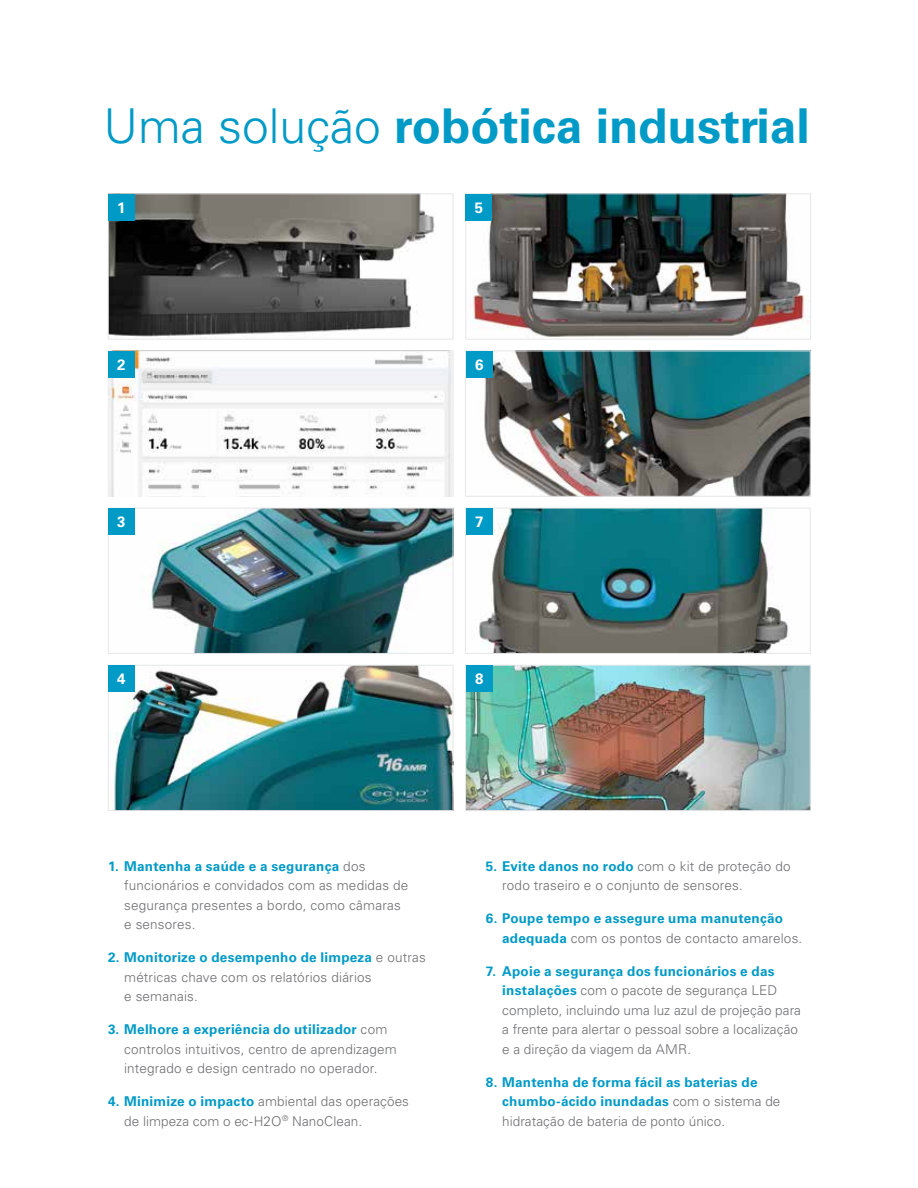
<style>
.page{position:relative;width:918px;height:1188px;background:#fff}
.page>*{position:absolute;margin:0;border:0;box-sizing:border-box;transform-origin:0 0}
.t1{font:700 48px "Univers LT Std";color:#009ac7}
.t2{font:700 15px "Univers LT Std";color:#fff}
.t3{font:300 13.5px/19.5px "Univers LT Std";letter-spacing:.01em;color:#6d6e71}
.t4{font:700 13.5px/19.5px "Univers LT Std";letter-spacing:.015em;color:#009ac7}
.s1{font-weight:300}
.s2{font-weight:700;color:#009ac7}
.s3{font-weight:300;color:#6d6e71}
</style>
<div class="page">
<img style="left:484px;top:353px;width:325px;height:142px">
<div style="left:465px;top:351px;width:346px;height:146px;border:1px solid #e6e7e8"></div>
<img style="left:479px;top:510px;width:312px;height:142px">
<div style="left:465px;top:508px;width:346px;height:146px;border:1px solid #e6e7e8"></div>
<img style="left:467px;top:667px;width:342px;height:142px">
<div style="left:465px;top:665px;width:346px;height:146px;border:1px solid #e6e7e8"></div>
<img style="left:471px;top:196px;width:338px;height:141px">
<div style="left:466px;top:194px;width:345px;height:145px;border:1px solid #e6e7e8"></div>
<img style="left:144px;top:510px;width:307px;height:142px">
<div style="left:108px;top:508px;width:345px;height:146px;border:1px solid #e6e7e8"></div>
<img style="left:110px;top:667px;width:341px;height:142px">
<div style="left:108px;top:665px;width:345px;height:146px;border:1px solid #e6e7e8"></div>
<img style="left:110px;top:196px;width:325px;height:141px">
<div style="left:108px;top:194px;width:345px;height:145px;border:1px solid #e6e7e8"></div>
<div style="left:108px;top:194px;width:27px;height:27px;background:#009ac7"></div>
<div style="left:108px;top:508px;width:27px;height:27px;background:#009ac7"></div>
<div style="left:108px;top:665px;width:27px;height:27px;background:#009ac7"></div>
<div style="left:465px;top:194px;width:27px;height:27px;background:#009ac7"></div>
<div style="left:466px;top:351px;width:27px;height:27px;background:#009ac7"></div>
<div style="left:466px;top:508px;width:27px;height:27px;background:#009ac7"></div>
<div style="left:466px;top:665px;width:27px;height:27px;background:#009ac7"></div>
<img style="left:108px;top:351px;width:345px;height:146px">
<div style="left:108px;top:351px;width:27px;height:27px;background:#009ac7"></div>
<h1 class="t1" style="left:104px;top:98px;width:708px"><span class="s1">Uma solução</span> robótica industrial</h1>
<p class="t2" style="left:117px;top:199px;width:10px">1</p>
<p class="t2" style="left:475px;top:199px;width:10px">5</p>
<p class="t2" style="left:117px;top:356px;width:10px">2</p>
<p class="t2" style="left:475px;top:356px;width:10px">6</p>
<p class="t2" style="left:117px;top:513px;width:10px">3</p>
<p class="t2" style="left:475px;top:513px;width:10px">7</p>
<p class="t2" style="left:117px;top:670px;width:10px">4</p>
<p class="t2" style="left:475px;top:670px;width:10px">8</p>
<p class="t3" style="left:124px;top:856px;width:286px;text-indent:-16px"><span class="s2">1. Mantenha a saúde e a segurança</span> dos funcionários e convidados com as medidas de segurança presentes a bordo, como câmaras e sensores.</p>
<p class="t3" style="left:124px;top:948px;width:303px;text-indent:-16px"><span class="s2">2. Monitorize o desempenho de limpeza</span> e outras métricas chave com os relatórios diários<br>e semanais.</p>
<p class="t3" style="left:124px;top:1020px;width:274px;text-indent:-16px"><span class="s2">3. Melhore a experiência do utilizador</span> com controlos intuitivos, centro de aprendizagem integrado e design centrado no operador.</p>
<p class="t3" style="left:124px;top:1092px;width:286px;text-indent:-16px"><span class="s2">4. Minimize o impacto</span> ambiental das operações de limpeza com o ec-H2O<sup>®</sup> NanoClean.</p>
<p class="t3" style="left:502px;top:856px;width:290px;text-indent:-16px"><span class="s2">5. Evite danos no rodo</span> com o kit de proteção do rodo traseiro e o conjunto de sensores.</p>
<p class="t4" style="left:502px;top:909px;width:302px;text-indent:-16px">6. Poupe tempo e assegure uma manutenção adequada <span class="s3">com os pontos de contacto amarelos.</span></p>
<p class="t3" style="left:502px;top:961px;width:300px;text-indent:-16px"><span class="s2">7. Apoie a segurança dos funcionários e das instalações</span> com o pacote de segurança LED completo, incluindo uma luz azul de projeção para a frente para alertar o pessoal sobre a localização e a direção da viagem da AMR.</p>
<p class="t4" style="left:502px;top:1072px;width:280px;text-indent:-16px">8. Mantenha de forma fácil as baterias de chumbo-ácido inundadas <span class="s3">com o sistema de hidratação de bateria de ponto único.</span></p>
</div>
